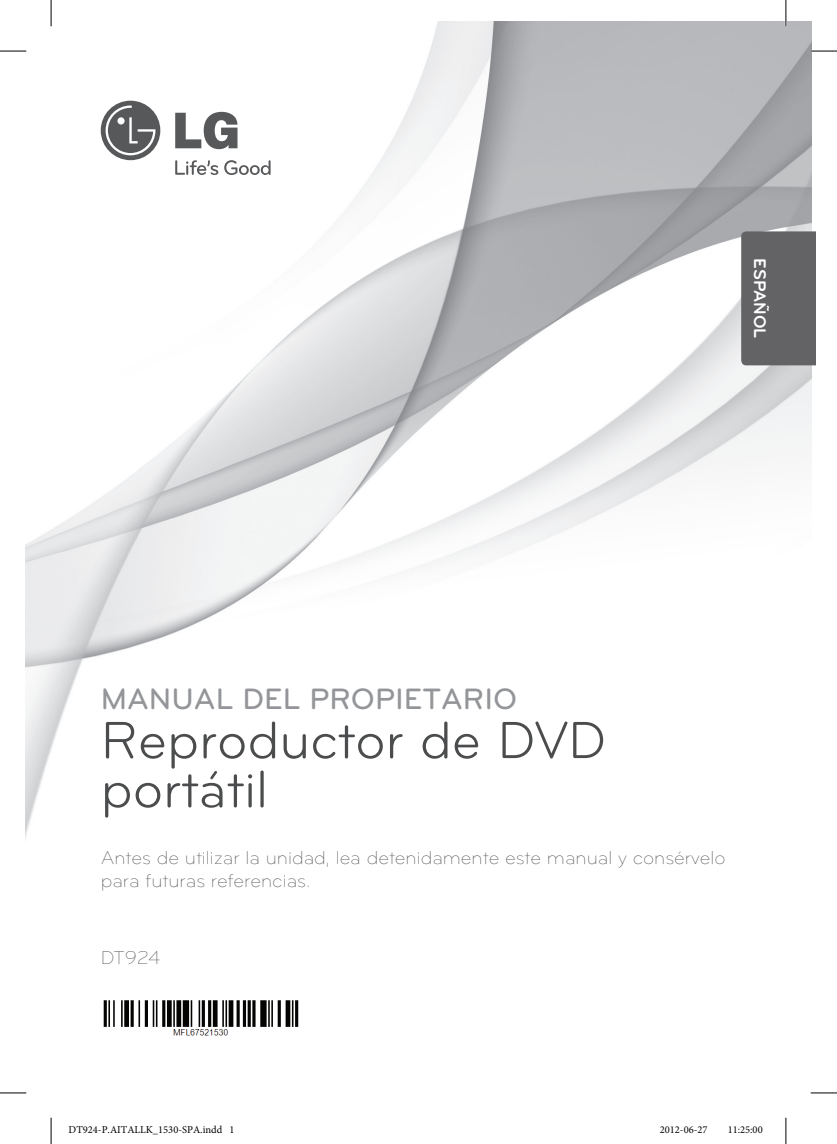
<style>
.page{position:relative;width:837px;height:1144px;background:#fff}
.page>*{position:absolute;margin:0;border:0;box-sizing:border-box;transform-origin:0 0}
.Cover_Product_Name{font:54.25px/49px "Bryant LG";color:#4b4c4d}
.Cover_Heading{font:500 30.62px "Bryant LG";color:#939598}
.Cover_Model_Name{font:300 19.25px/23.1px "Bryant LG";color:#4b4c4d}
.HeadChapter-BR-24B-0{font:700 17.5px "Bryant LG";color:#fff}
.t1{font:10.5px "Minion Pro";color:#000}
</style>
<div class="page">
<img style="left:25px;top:21px;width:786px;height:1102px">
<svg style="left:175px;top:160px;width:43px;height:15px"></svg>
<svg style="left:224px;top:160px;width:46px;height:15px"></svg>
<svg style="left:175px;top:112px;width:62px;height:37px"></svg>
<div style="left:101px;top:101px;width:59px;height:59px;background:#57585a;border-radius:50%"></div>
<svg style="left:106px;top:106px;width:49px;height:49px"></svg>
<div style="left:741px;top:231px;width:74px;height:134px;background:#636366"></div>
<hr style="left:0;top:50px;width:26px;height:2px;background:#fff">
<hr style="left:810px;top:50px;width:26px;height:2px;background:#fff">
<hr style="left:0;top:1092px;width:26px;height:2px;background:#fff">
<hr style="left:810px;top:1092px;width:26px;height:2px;background:#fff">
<hr style="left:50px;top:0;width:2px;height:26px;background:#fff">
<hr style="left:50px;top:1118px;width:2px;height:26px;background:#fff">
<hr style="left:784px;top:0;width:2px;height:26px;background:#fff">
<hr style="left:784px;top:1118px;width:2px;height:26px;background:#fff">
<svg style="left:0;top:51px;width:26px;height:1px"></svg>
<svg style="left:810px;top:51px;width:26px;height:1px"></svg>
<svg style="left:0;top:1092px;width:26px;height:1px"></svg>
<svg style="left:810px;top:1092px;width:26px;height:1px"></svg>
<svg style="left:51px;top:0;width:1px;height:26px"></svg>
<svg style="left:51px;top:1118px;width:1px;height:26px"></svg>
<svg style="left:785px;top:0;width:1px;height:26px"></svg>
<svg style="left:785px;top:1118px;width:1px;height:26px"></svg>
<div style="left:757px;top:1126px;width:5px;height:8px;border:1px solid #fff;border-radius:50%"></div>
<svg style="left:757px;top:1126px;width:4px;height:8px"></svg>
<img style="left:102px;top:999px;width:199px;height:44px">
<p class="HeadChapter-BR-24B-0" style="left:770px;top:258px;width:82px;rotate:90deg">ESPAÑOL</p>
<p class="Cover_Heading" style="left:101px;top:680px;width:418px">MANUAL DEL PROPIETARIO</p>
<p class="Cover_Product_Name" style="left:101px;top:716px;width:506px">Reproductor de DVD portátil</p>
<p class="Cover_Model_Name" style="left:101px;top:846px;width:626px">Antes de utilizar la unidad, lea detenidamente este manual y consérvelo para futuras referencias.</p>
<p class="Cover_Model_Name" style="left:101px;top:946px;width:61px">DT924</p>
<p class="t1" style="left:69px;top:1123px;width:167px">DT924-P.AITALLK_1530-SPA.indd 1</p>
<p class="t1" style="left:659px;top:1123px;width:49px">2012-06-27</p>
<p class="t1" style="left:727px;top:1123px;width:37px">11:25:00</p>
</div>
